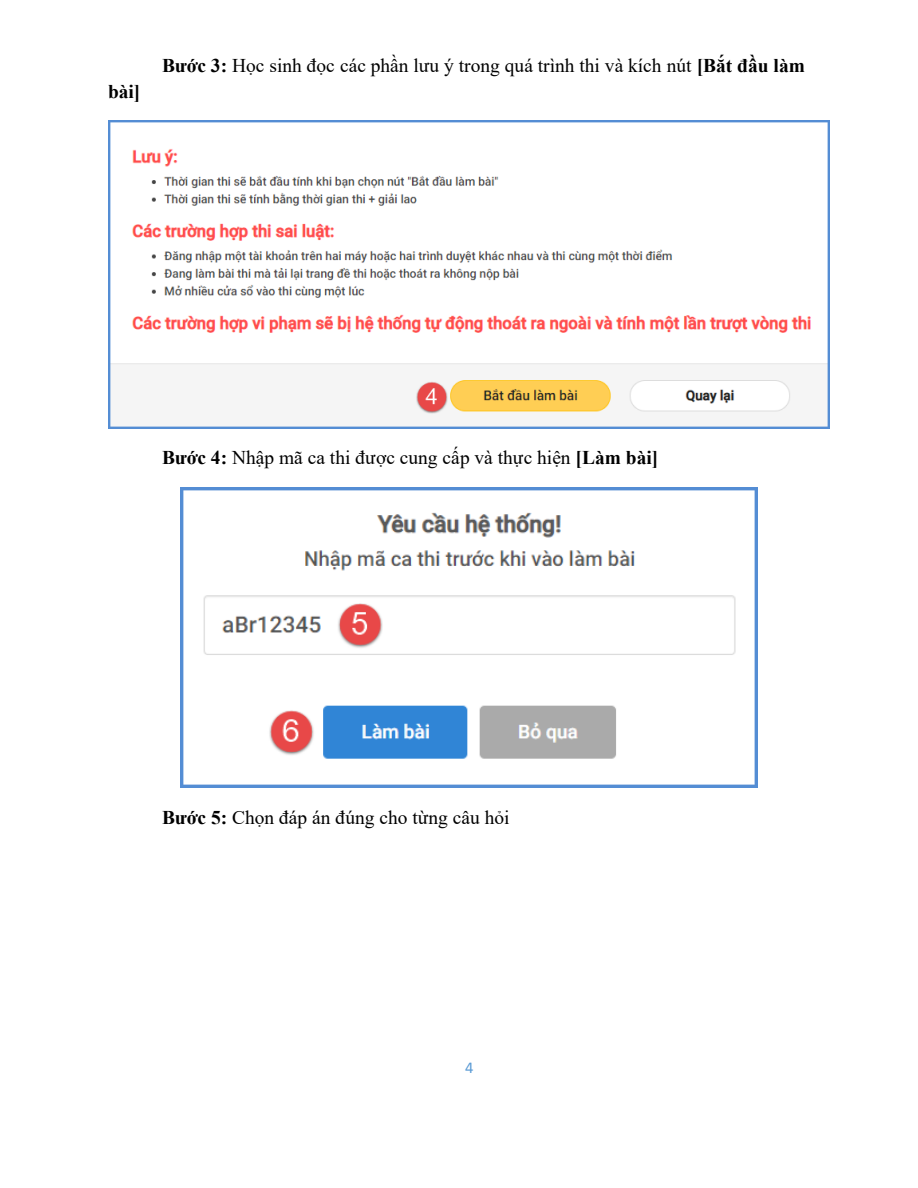
<style>
.page{position:relative;width:918px;height:1188px;background:#fff}
.page>*{position:absolute;margin:0;border:0;box-sizing:border-box;transform-origin:0 0}
.t1{font:19.5px "Times New Roman";color:#000}
.t2{font:700 19.5px "Times New Roman";color:#000}
.t3{font:16.5px "Calibri";color:#5b9bd5}
.s1{font-weight:700}
</style>
<div class="page">
<img style="left:108px;top:121px;width:722px;height:307px">
<img style="left:181px;top:487px;width:577px;height:301px">
<p class="t2" style="left:108px;top:77px;width:34px">bài]</p>
<p class="t1" style="left:162px;top:51px;width:645px"><span class="s1">Bước 3:</span> Học sinh đọc các phần lưu ý trong quá trình thi và kích nút <span class="s1">[Bắt đầu làm</span></p>
<p class="t1" style="left:162px;top:444px;width:498px"><span class="s1">Bước 4:</span> Nhập mã ca thi được cung cấp và thực hiện <span class="s1">[Làm bài]</span></p>
<p class="t1" style="left:162px;top:803px;width:349px"><span class="s1">Bước 5:</span> Chọn đáp án đúng cho từng câu hỏi</p>
<p class="t3" style="left:465px;top:1057px;width:10px">4</p>
</div>
